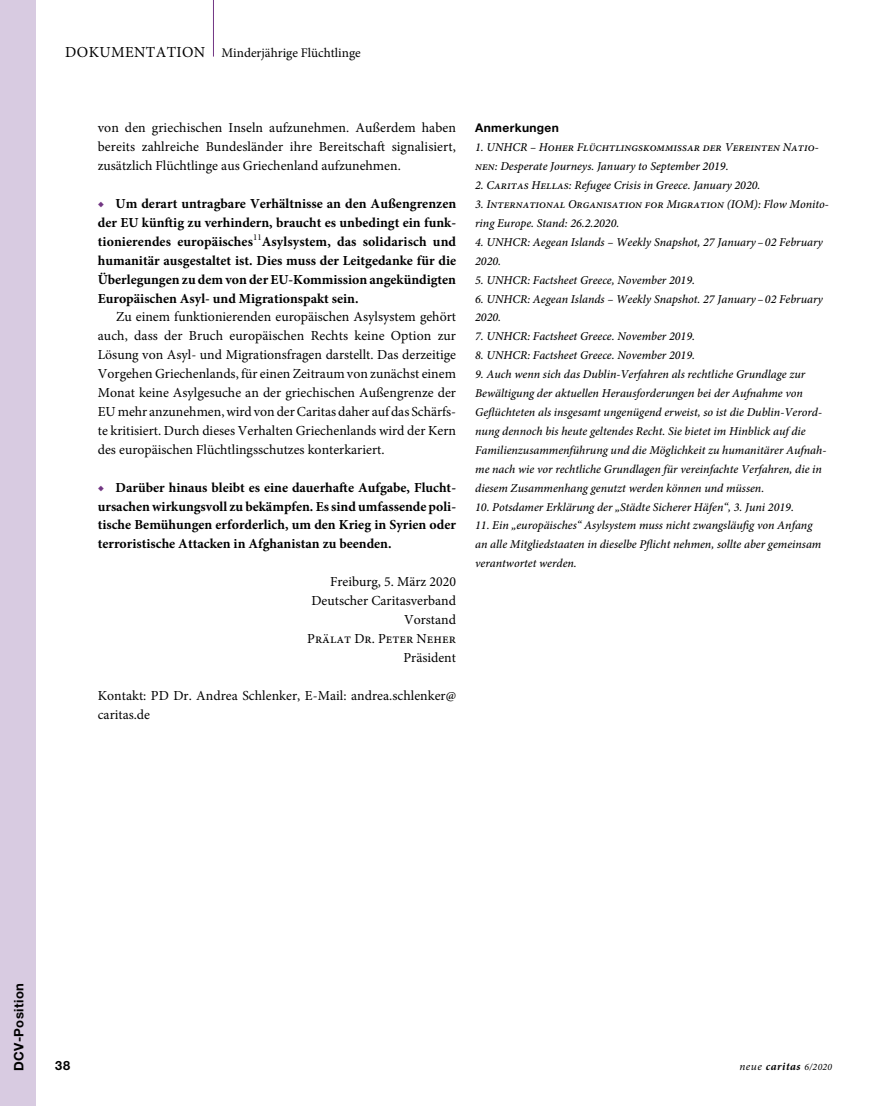
<style>
.page{position:relative;width:893px;height:1106px;background:#fff}
.page>*{position:absolute;margin:0;border:0;box-sizing:border-box;transform-origin:0 0}
.t1{font:15.3px "Minion Pro";letter-spacing:.025em;color:#000}
.t2{font:13.8px/18.9px "Minion Pro";color:#000;text-align:justify}
.t3{font:700 13.8px/18.9px "Minion Pro";color:#000;text-align:justify}
.t4{font:13.2px "Minion Pro";color:#000}
.t5{font:700 13.05px "Helvetica Neue LT Std";letter-spacing:.03em;color:#000}
.t6{font:700 12.75px "Helvetica Neue LT Std";color:#000}
.t7{font:italic 500 12px/18.9px "Minion Pro";color:#000}
.t8{font:700 12px "Helvetica Neue LT Std";letter-spacing:.03em;color:#000}
.t9{font:italic 700 11.25px "Minion Pro";letter-spacing:.045em;color:#000}
.s1{font-weight:400;color:#723683}
.s2{font-weight:400}
.s3{font-weight:400;font-size:9.75px}
</style>
<div class="page">
<div style="left:0;top:0;width:36px;height:1106px;background:#d8cbe1"></div>
<hr style="left:213px;top:0;width:1px;height:57px;background:#723683">
<p class="t1" style="left:65px;top:41px;width:141px">DOKUMENTATION</p>
<p class="t4" style="left:222px;top:43px;width:141px">Minderjährige Flüchtlinge</p>
<p class="t2" style="left:98px;top:119px;width:360px">von den griechischen Inseln aufzunehmen. Außerdem haben bereits zahlreiche Bundesländer ihre Bereitschaft signalisiert, zusätzlich Flüchtlinge aus Griechenland aufzunehmen.</p>
<p class="t3" style="left:98px;top:194px;width:360px"><span class="s1">◆</span> Um derart untragbare Verhältnisse an den Außengrenzen der EU künftig zu verhindern, braucht es unbedingt ein funk&shy;tionierendes europäisches<sup>11</sup>Asylsystem, das solidarisch und humanitär ausgestaltet ist. Dies muss der Leitgedanke für die Überlegungen zu dem von der EU-Kommission angekündigten Europäischen Asyl- und Migrationspakt sein.</p>
<p class="t2" style="left:98px;top:308px;width:360px;text-indent:18px">Zu einem funktionierenden europäischen Asylsystem gehört auch, dass der Bruch europäischen Rechts keine Option zur Lösung von Asyl- und Migrationsfragen darstellt. Das derzeitige Vorgehen Griechenlands, für einen Zeitraum von zunächst einem Monat keine Asylgesuche an der griechischen Außengrenze der EU mehr anzunehmen, wird von der Caritas daher auf das Schärfs&shy;te kritisiert. Durch dieses Verhalten Griechenlands wird der Kern des europäischen Flüchtlingsschutzes konterkariert.</p>
<p class="t3" style="left:98px;top:477px;width:360px"><span class="s1">◆</span> Darüber hinaus bleibt es eine dauerhafte Aufgabe, Flucht&shy;ursachen wirkungsvoll zu bekämpfen. Es sind umfassende poli&shy;tische Bemühungen erforderlich, um den Krieg in Syrien oder terroristische Attacken in Afghanistan zu beenden.</p>
<p class="t2" style="left:307px;top:572px;width:150px;text-align:right">Freiburg, 5. März 2020<br>Deutscher Caritasverband<br>Vorstand<br>Prälat Dr. Peter Neher<br>Präsident</p>
<p class="t2" style="left:98px;top:686px;width:360px">Kontakt: PD Dr. Andrea Schlenker, E-Mail: andrea.schlenker@ caritas.de</p>
<p class="t8" style="left:475px;top:121px;width:85px">Anmerkungen</p>
<p class="t7" style="left:475px;top:138px;width:345px">1. UNHCR – Hoher Flüchtlingskommissar der Vereinten Natio&shy;nen: Desperate Journeys. January to September 2019.</p>
<p class="t7" style="left:475px;top:176px;width:287px">2. Caritas Hellas: Refugee Crisis in Greece. January 2020.</p>
<p class="t7" style="left:475px;top:195px;width:355px">3. International Organisation for Migration (IOM): Flow Monito&shy;ring Europe. Stand: 26.2.2020.</p>
<p class="t7" style="left:475px;top:232px;width:349px">4. UNHCR: Aegean Islands – Weekly Snapshot, 27 January –02 February<br>2020.</p>
<p class="t7" style="left:475px;top:270px;width:221px">5. UNHCR: Factsheet Greece, November 2019.</p>
<p class="t7" style="left:475px;top:289px;width:349px">6. UNHCR: Aegean Islands – Weekly Snapshot. 27 January –02 February<br>2020.</p>
<p class="t7" style="left:475px;top:327px;width:221px">7. UNHCR: Factsheet Greece. November 2019.</p>
<p class="t7" style="left:475px;top:346px;width:221px">8. UNHCR: Factsheet Greece. November 2019.</p>
<p class="t7" style="left:475px;top:365px;width:353px">9. Auch wenn sich das Dublin-Verfahren als rechtliche Grundlage zur Bewältigung der aktuellen Herausforderungen bei der Aufnahme von Geflüchteten als insgesamt ungenügend erweist, so ist die Dublin-Verord&shy;nung dennoch bis heute geltendes Recht. Sie bietet im Hinblick aufdie Familienzusammenführung und die Möglichkeit zu humanitärer Aufnah&shy;me nach wie vor rechtliche Grundlagen für vereinfachte Verfahren, die in diesem Zusammenhang genutzt werden können und müssen.</p>
<p class="t7" style="left:475px;top:497px;width:320px">10. Potsdamer Erklärung der „Städte Sicherer Häfen“, 3. Juni 2019.</p>
<p class="t7" style="left:475px;top:516px;width:348px">11. Ein „europäisches“ Asylsystem muss nicht zwangsläufig von Anfang an alle Mitgliedstaaten in dieselbe Pflicht nehmen, sollte aber gemeinsam verantwortet werden.</p>
<p class="t5" style="left:11px;top:1071px;width:89px;rotate:-90deg">DCV-Position</p>
<p class="t6" style="left:55px;top:1057px;width:16px">38</p>
<p class="t9" style="left:739px;top:1058px;width:94px"><span class="s2">neue</span> caritas <span class="s3">6/2020</span></p>
</div>
